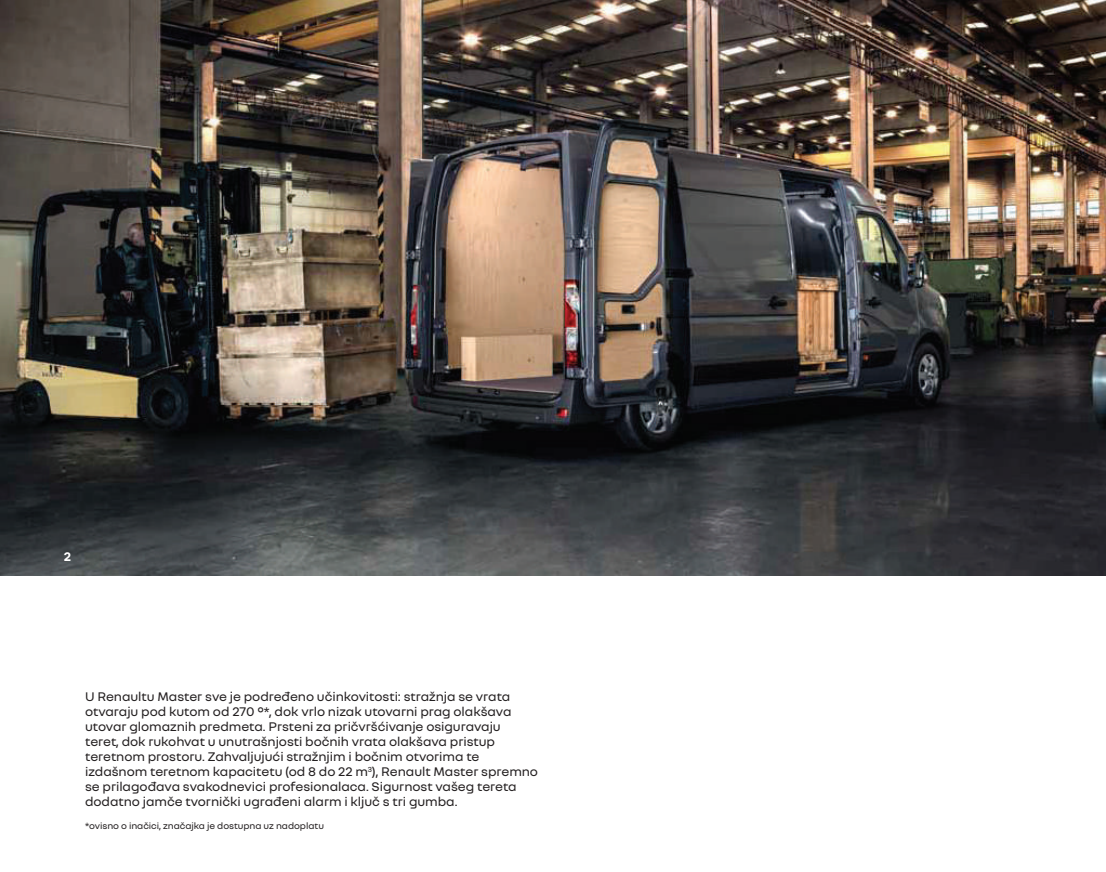
<style>
.page{position:relative;width:1106px;height:872px;background:#fff}
.page>*{position:absolute;margin:0;border:0;box-sizing:border-box;transform-origin:0 0}
.t1{font:13.5px/15px "Nouvel R";letter-spacing:-.005em;color:#231f20}
.t2{font:700 13.5px "Nouvel R";color:#fff}
.t3{font:9.75px "Nouvel R";letter-spacing:-.005em;color:#231f20}
</style>
<div class="page">
<img style="left:0;top:0;width:1106px;height:575px">
<p class="t2" style="left:64px;top:547px;width:9px">2</p>
<p class="t1" style="left:85px;top:688px;width:454px">U Renaultu Master sve je podređeno učinkovitosti: stražnja se vrata otvaraju pod kutom od 270 °*, dok vrlo nizak utovarni prag olakšava utovar glomaznih predmeta. Prsteni za pričvršćivanje osiguravaju<br>teret, dok rukohvat u unutrašnjosti bočnih vrata olakšava pristup teretnom prostoru. Zahvaljujući stražnjim i bočnim otvorima te izdašnom teretnom kapacitetu (od 8 do 22 m<sup>3</sup>), Renault Master spremno se prilagođava svakodnevici profesionalaca. Sigurnost vašeg tereta dodatno jamče tvornički ugrađeni alarm i ključ s tri gumba.</p>
<p class="t3" style="left:85px;top:820px;width:240px">*ovisno o inačici, značajka je dostupna uz nadoplatu</p>
</div>
